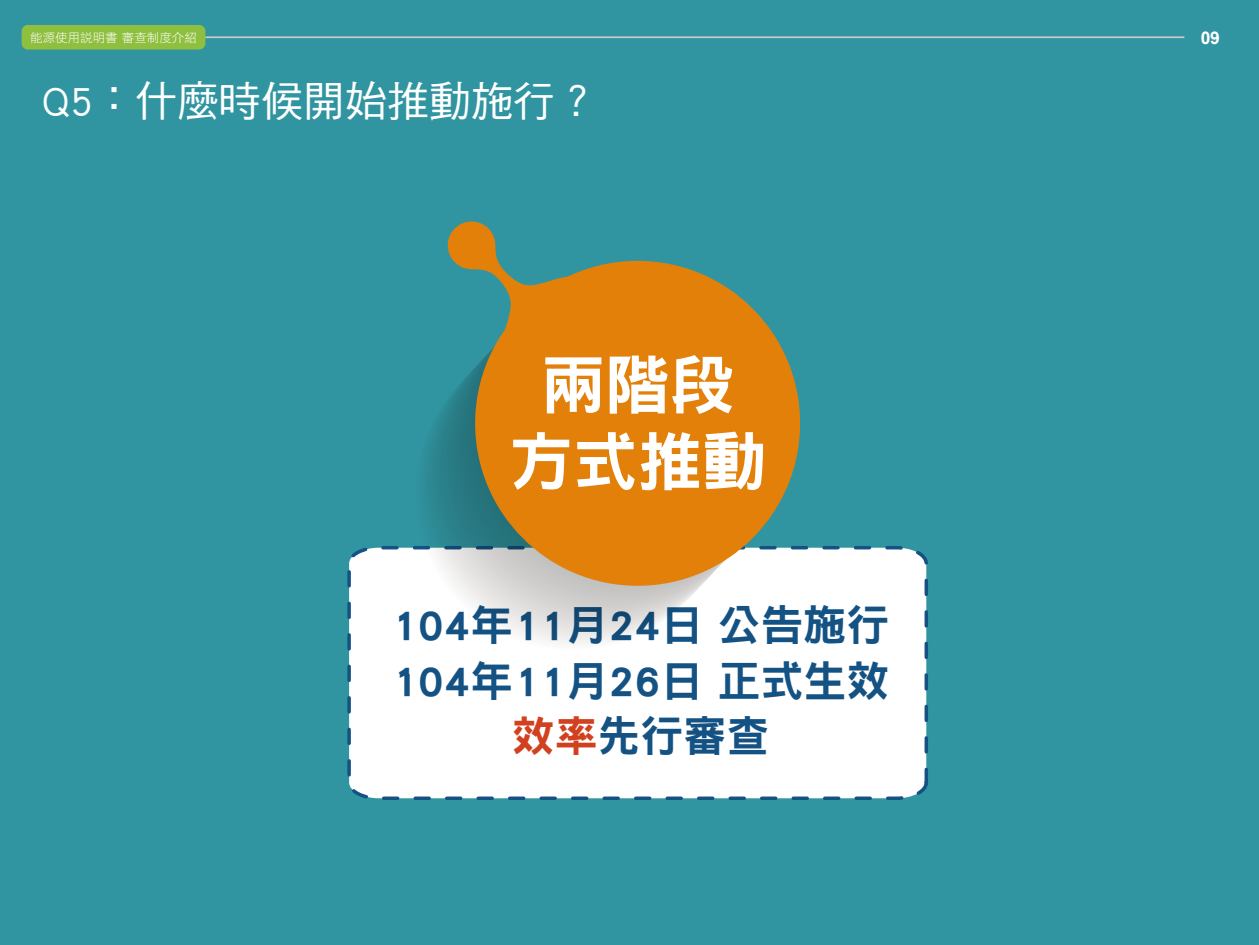
<style>
.page{position:relative;width:1259px;height:945px;background:#3195a1}
.page>*{position:absolute;margin:0;border:0;box-sizing:border-box;transform-origin:0 0}
.t1{font:64.4px/76.6px "DF Hei Std W9";color:#fff;text-align:center}
.t2{font:42.88px/55.1px "DF Hei Std W9";color:#145283;text-align:center}
.t3{font:42px "DF Hei Std W5";color:#fff}
.t4{font:700 17.5px "Arial";color:#fff}
.t5{font:12.25px "DF Hei Std W3";color:#fff}
.s1{color:#d1411f}
</style>
<div class="page">
<div style="left:22px;top:25px;width:183px;height:25px;background:#8fbf3e;border-radius:6px"></div>
<hr style="left:205px;top:36px;width:979px;height:2px;background:#c9caca">
<svg style="left:347px;top:546px;width:581px;height:254px;background:#f5f7f8"></svg>
<svg style="left:481px;top:269px;width:314px;height:311px"></svg>
<svg style="left:445px;top:221px;width:245px;height:243px"></svg>
<div style="left:475px;top:261px;width:325px;height:325px;background:#e2800a;border-radius:50%"></div>
<p class="t5" style="left:30px;top:31px;width:168px">能源使用說明書 審查制度介紹</p>
<p class="t4" style="left:1201px;top:25px;width:21px">09</p>
<p class="t3" style="left:42px;top:78px;width:556px">Q5：什麼時候開始推動施行？</p>
<h1 class="t1" style="left:509px;top:345px;width:259px">兩階段方式推動</h1>
<p class="t2" style="left:392px;top:597px;width:499px">104年11月24日 公告施行<br>104年11月26日 正式生效<span class="s1">效率</span>先行審查</p>
</div>
